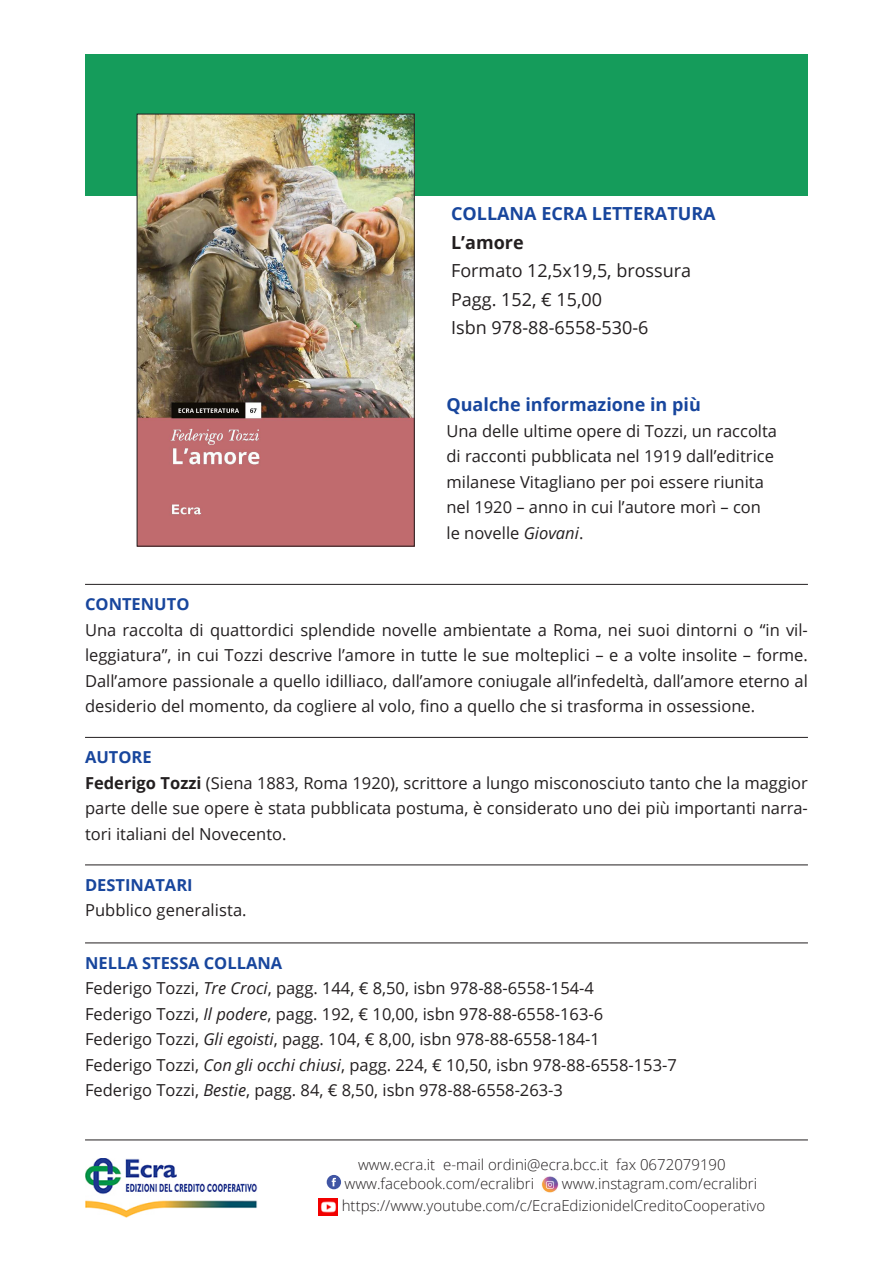
<style>
.page{position:relative;width:893px;height:1263px;background:#fff}
.page>*{position:absolute;margin:0;border:0;box-sizing:border-box;transform-origin:0 0}
.t1{font:18px "Open Sans";color:#231f20}
.t2{font:700 18px "Open Sans";color:#18469d}
.t3{font:700 18px "Open Sans";color:#231f20}
.t4{font:16.5px/25.5px "Open Sans";color:#231f20;text-align:justify}
.t5{font:700 16.5px "Open Sans";color:#18469d}
.t6{font:300 15px/21.6px "Open Sans";color:#231f20}
.s1{font-style:italic}
.s2{font-weight:700}
</style>
<div class="page">
<div style="left:85px;top:55px;width:723px;height:141px;background:#159c5b"></div>
<hr style="left:85px;top:584px;width:723px;height:1px;background:#231f20">
<hr style="left:85px;top:737px;width:723px;height:1px;background:#231f20">
<hr style="left:85px;top:865px;width:723px;height:1px;background:#231f20">
<hr style="left:85px;top:943px;width:723px;height:1px;background:#231f20">
<hr style="left:85px;top:1140px;width:723px;height:1px;background:#231f20">
<img style="left:139px;top:116px;width:273px;height:428px">
<img style="left:86px;top:1158px;width:171px;height:59px">
<div style="left:327px;top:1175px;width:14px;height:14px;background:#4055a4;border-radius:50%"></div>
<svg style="left:332px;top:1178px;width:4px;height:8px"></svg>
<img style="left:542px;top:1176px;width:16px;height:16px">
<img style="left:318px;top:1198px;width:20px;height:17px">
<p class="t2" style="left:451px;top:201px;width:266px">COLLANA ECRA LETTERATURA</p>
<p class="t3" style="left:451px;top:229px;width:74px">L’amore</p>
<p class="t1" style="left:451px;top:258px;width:242px">Formato 12,5x19,5, brossura</p>
<p class="t1" style="left:451px;top:287px;width:152px">Pagg. 152, € 15,00</p>
<p class="t1" style="left:451px;top:315px;width:199px">Isbn 978-88-6558-530-6</p>
<p class="t2" style="left:446px;top:392px;width:256px">Qualche informazione in più</p>
<p class="t4" style="left:446px;top:418px;width:332px">Una delle ultime opere di Tozzi, un raccolta</p>
<p class="t4" style="left:446px;top:443px;width:329px">di racconti pubblicata nel 1919 dall’editrice milanese Vitagliano per poi essere riunita</p>
<p class="t4" style="left:446px;top:494px;width:316px">nel 1920 – anno in cui l’autore morì – con</p>
<p class="t4" style="left:446px;top:520px;width:138px">le novelle <span class="s1">Giovani</span>.</p>
<p class="t5" style="left:85px;top:592px;width:106px">CONTENUTO</p>
<p class="t4" style="left:85px;top:616px;width:724px">Una raccolta di quattordici splendide novelle ambientate a Roma, nei suoi dintorni o “in vil&shy;leggiatura”, in cui Tozzi descrive l’amore in tutte le sue molteplici – e a volte insolite – forme.<br>Dall’amore passionale a quello idilliaco, dall’amore coniugale all’infedeltà, dall’amore eterno al desiderio del momento, da cogliere al volo, fino a quello che si trasforma in ossessione.</p>
<p class="t5" style="left:85px;top:745px;width:68px">AUTORE</p>
<p class="t4" style="left:85px;top:769px;width:724px"><span class="s2">Federigo Tozzi</span> (Siena 1883, Roma 1920), scrittore a lungo misconosciuto tanto che la maggior parte delle sue opere è stata pubblicata postuma, è considerato uno dei più importanti narra&shy;tori italiani del Novecento.</p>
<p class="t5" style="left:85px;top:873px;width:109px">DESTINATARI</p>
<p class="t4" style="left:85px;top:897px;width:163px">Pubblico generalista.</p>
<p class="t5" style="left:85px;top:951px;width:199px">NELLA STESSA COLLANA</p>
<p class="t4" style="left:85px;top:975px;width:510px">Federigo Tozzi, <span class="s1">Tre Croci</span>, pagg. 144, € 8,50, isbn 978-88-6558-154-4</p>
<p class="t4" style="left:85px;top:1000px;width:520px">Federigo Tozzi, <span class="s1">Il podere</span>, pagg. 192, € 10,00, isbn 978-88-6558-163-6</p>
<p class="t4" style="left:85px;top:1026px;width:516px">Federigo Tozzi, <span class="s1">Gli egoisti</span>, pagg. 104, € 8,00, isbn 978-88-6558-184-1</p>
<p class="t4" style="left:85px;top:1051px;width:593px">Federigo Tozzi, <span class="s1">Con gli occhi chiusi</span>, pagg. 224, € 10,50, isbn 978-88-6558-153-7</p>
<p class="t4" style="left:85px;top:1077px;width:479px">Federigo Tozzi, <span class="s1">Bestie</span>, pagg. 84, € 8,50, isbn 978-88-6558-263-3</p>
<p class="t6" style="left:358px;top:1153px;width:369px">www.ecra.it e-mail ordini@ecra.bcc.it fax 0672079190</p>
<p class="t6" style="left:344px;top:1173px;width:191px">www.facebook.com/ecralibri</p>
<p class="t6" style="left:342px;top:1173px;width:425px;text-indent:220px">www.instagram.com/ecralibri https://www.youtube.com/c/EcraEdizionidelCreditoCooperativo</p>
</div>
